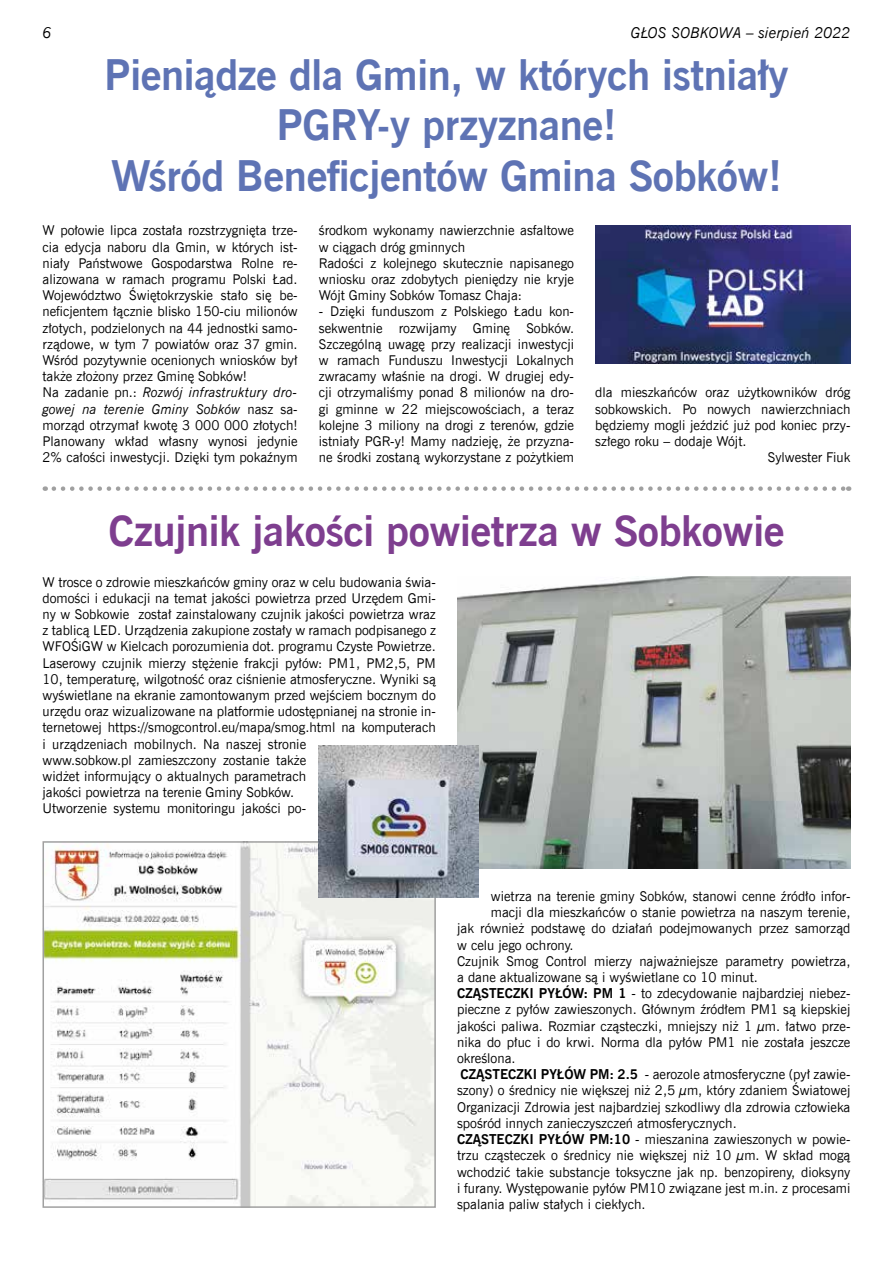
<style>
.page{position:relative;width:893px;height:1263px;background:#fff}
.page>*{position:absolute;margin:0;border:0;box-sizing:border-box;transform-origin:0 0}
.t1{font:700 42px/50.4px "News Goth EU";letter-spacing:-.01em;color:#5e73b4;text-align:center}
.t2{font:700 42px "News Goth EU";letter-spacing:-.01em;color:#7e3e8f}
.t3{font:italic 15px "News Goth EU";color:#000}
.t4{font:13.5px/16.2px "News Goth EU";color:#000}
.s1{font-style:italic}
.s2{font-weight:700}
</style>
<div class="page">
<img style="left:595px;top:226px;width:255px;height:137px">
<svg style="left:54px;top:486px;width:795px;height:5px"></svg>
<img style="left:46px;top:844px;width:387px;height:361px">
<div style="left:43px;top:841px;width:393px;height:367px;border:2px solid #a0a0a0"></div>
<img style="left:457px;top:577px;width:393px;height:292px">
<img style="left:319px;top:745px;width:159px;height:153px">
<p class="t3" style="left:43px;top:24px;width:11px">6</p>
<p class="t3" style="left:631px;top:24px;width:221px">GŁOS SOBKOWA – sierpień 2022</p>
<h1 class="t1" style="left:104px;top:51px;width:686px">Pieniądze dla Gmin, w których istniały<br>PGRY-y przyznane!<br>Wśród Beneficjentów Gmina Sobków!</h1>
<p class="t4" style="left:319px;top:223px;width:257px">środkom wykonamy nawierzchnie asfaltowe w ciągach dróg gminnych<br>Radości z kolejnego skutecznie napisanego wniosku oraz zdobytych pieniędzy nie kryje Wójt Gminy Sobków Tomasz Chaja:</p>
<p class="t4" style="left:319px;top:304px;width:257px;text-align:justify">- Dzięki funduszom z Polskiego Ładu kon&shy;sekwentnie rozwijamy Gminę Sobków.<br>Szczególną uwagę przy realizacji inwestycji w ramach Funduszu Inwestycji Lokalnych zwracamy właśnie na drogi. W drugiej edy&shy;cji otrzymaliśmy ponad 8 milionów na dro&shy;gi gminne w 22 miejscowościach, a teraz kolejne 3 miliony na drogi z terenów, gdzie istniały PGR-y! Mamy nadzieję, że przyzna&shy;ne środki zostaną wykorzystane z pożytkiem</p>
<p class="t4" style="left:43px;top:223px;width:257px">W połowie lipca została rozstrzygnięta trze&shy;cia edycja naboru dla Gmin, w których ist&shy;niały Państwowe Gospodarstwa Rolne re&shy;alizowana w ramach programu Polski Ład.<br>Województwo Świętokrzyskie stało się be&shy;neficjentem łącznie blisko 150-ciu milionów złotych, podzielonych na 44 jednostki samo&shy;rządowe, w tym 7 powiatów oraz 37 gmin.<br>Wśród pozytywnie ocenionych wniosków był także złożony przez Gminę Sobków!<br>Na zadanie pn.: <span class="s1">Rozwój infrastruktury dro&shy;gowej na terenie Gminy Sobków</span> nasz sa&shy;morząd otrzymał kwotę 3 000 000 złotych!<br>Planowany wkład własny wynosi jedynie 2% całości inwestycji. Dzięki tym pokaźnym</p>
<p class="t4" style="left:595px;top:385px;width:257px">dla mieszkańców oraz użytkowników dróg</p>
<p class="t4" style="left:595px;top:401px;width:257px">sobkowskich. Po nowych nawierzchniach</p>
<p class="t4" style="left:595px;top:417px;width:257px">będziemy mogli jeździć już pod koniec przy-</p>
<p class="t4" style="left:595px;top:433px;width:153px">szłego roku – dodaje Wójt.</p>
<p class="t4" style="left:768px;top:450px;width:84px">Sylwester Fiuk</p>
<h1 class="t2" style="left:109px;top:504px;width:677px">Czujnik jakości powietrza w Sobkowie</h1>
<p class="t4" style="left:43px;top:574px;width:395px">W trosce o zdrowie mieszkańców gminy oraz w celu budowania świa&shy;domości i edukacji na temat jakości powietrza przed Urzędem Gmi&shy;ny w Sobkowie został zainstalowany czujnik jakości powietrza wraz z tablicą LED. Urządzenia zakupione zostały w ramach podpisanego z WFOŚiGW w Kielcach porozumienia dot. programu Czyste Powietrze.<br>Laserowy czujnik mierzy stężenie frakcji pyłów: PM1, PM2,5, PM 10, temperaturę, wilgotność oraz ciśnienie atmosferyczne. Wyniki są wyświetlane na ekranie zamontowanym przed wejściem bocznym do urzędu oraz wizualizowane na platformie udostępnianej na stronie in&shy;ternetowej https://smogcontrol.eu/mapa/smog.html na komputerach i urządzeniach mobilnych. Na naszej stronie<br>www.sobkow.pl zamieszczony zostanie także<br>widżet informujący o aktualnych parametrach<br>jakości powietrza na terenie Gminy Sobków.<br>Utworzenie systemu monitoringu jakości po-</p>
<p class="t4" style="left:491px;top:888px;width:361px">wietrza na terenie gminy Sobków, stanowi cenne źródło infor-</p>
<p class="t4" style="left:491px;top:905px;width:361px">macji dla mieszkańców o stanie powietrza na naszym terenie,</p>
<p class="t4" style="left:457px;top:921px;width:395px">jak również podstawę do działań podejmowanych przez samorząd</p>
<p class="t4" style="left:457px;top:937px;width:118px">w celu jego ochrony.</p>
<p class="t4" style="left:457px;top:953px;width:395px">Czujnik Smog Control mierzy najważniejsze parametry powietrza,</p>
<p class="t4" style="left:457px;top:969px;width:302px">a dane aktualizowane są i wyświetlane co 10 minut.</p>
<p class="t4" style="left:457px;top:986px;width:395px"><span class="s2">CZĄSTECZKI PYŁÓW: PM 1</span> - to zdecydowanie najbardziej niebez-</p>
<p class="t4" style="left:457px;top:1002px;width:395px">pieczne z pyłów zawieszonych. Głównym źródłem PM1 są kiepskiej</p>
<p class="t4" style="left:457px;top:1018px;width:395px">jakości paliwa. Rozmiar cząsteczki, mniejszy niż 1 μm. łatwo prze-</p>
<p class="t4" style="left:457px;top:1034px;width:395px">nika do płuc i do krwi. Norma dla pyłów PM1 nie została jeszcze</p>
<p class="t4" style="left:457px;top:1050px;width:60px">określona.</p>
<p class="t4" style="left:461px;top:1067px;width:391px"><span class="s2">CZĄSTECZKI PYŁÓW PM: 2.5</span> - aerozole atmosferyczne (pył zawie-</p>
<p class="t4" style="left:457px;top:1083px;width:395px">szony) o średnicy nie większej niż 2,5 μm, który zdaniem Światowej</p>
<p class="t4" style="left:457px;top:1099px;width:395px">Organizacji Zdrowia jest najbardziej szkodliwy dla zdrowia człowieka</p>
<p class="t4" style="left:457px;top:1115px;width:281px">spośród innych zanieczyszczeń atmosferycznych.</p>
<p class="t4" style="left:457px;top:1131px;width:395px"><span class="s2">CZĄSTECZKI PYŁÓW PM:10</span> - mieszanina zawieszonych w powie-</p>
<p class="t4" style="left:457px;top:1148px;width:395px">trzu cząsteczek o średnicy nie większej niż 10 μm. W skład mogą</p>
<p class="t4" style="left:457px;top:1164px;width:395px">wchodzić takie substancje toksyczne jak np. benzopireny, dioksyny</p>
<p class="t4" style="left:457px;top:1180px;width:395px">i furany. Występowanie pyłów PM10 związane jest m.in. z procesami</p>
<p class="t4" style="left:457px;top:1196px;width:190px">spalania paliw stałych i ciekłych.</p>
</div>
